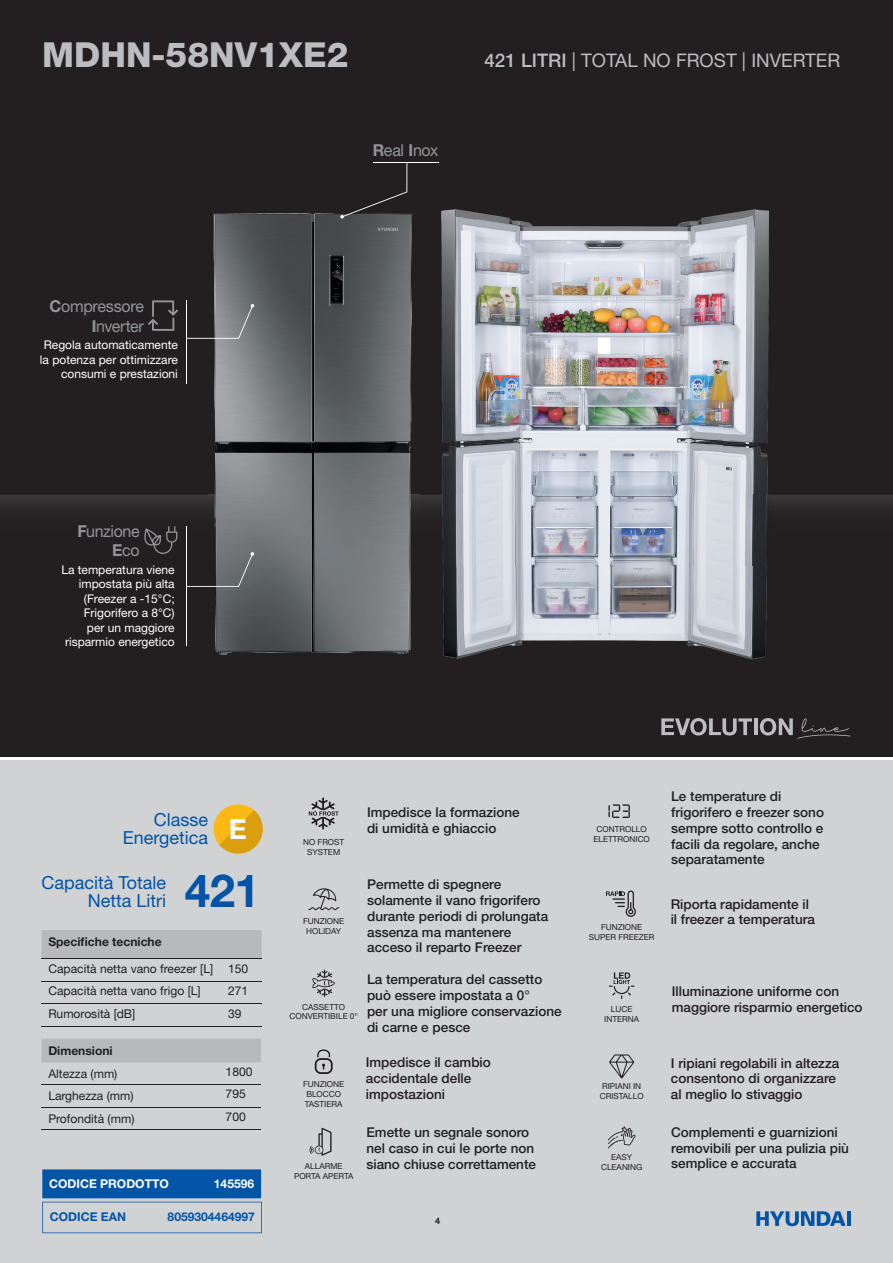
<style>
.page{position:relative;width:893px;height:1263px;background:#fff}
.page>*{position:absolute;margin:0;border:0;box-sizing:border-box;transform-origin:0 0}
.t1{font:700 45.75px "Helvetica Neue LT Std";color:#0154a6}
.t2{font:800 34.5px "Helvetica Neue LT Std";color:#bcbdc0}
.t3{font:700 27.75px "Helvetica Neue LT Std";color:#fff}
.t4{font:18.75px "Helvetica Neue LT Std";color:#bcbdc0}
.t5{font:18px/18px "Helvetica Neue LT Std";color:#0154a6;text-align:right}
.t6{font:16.5px/19.8px "Helvetica Neue LT Std";letter-spacing:-.02em;color:#939598;text-align:right}
.t7{font:500 13.5px/15.8px "Helvetica Neue LT Std";color:#231f20}
.t8{font:12.15px/22.5px "Helvetica Neue LT Std";color:#231f20}
.t9{font:700 12.15px "Helvetica Neue LT Std";color:#231f20}
.t10{font:700 12.15px "Helvetica Neue LT Std";color:#0154a6}
.t11{font:700 12.15px "Helvetica Neue LT Std";color:#fff}
.t12{font:12px/14.4px "Helvetica Neue LT Std";color:#fff;text-align:right}
.t13{font:700 9px "Helvetica Neue LT Std";color:#231f20}
.t14{font:8.25px/9.9px "Helvetica Neue LT Std";color:#231f20;text-align:center}
.s1{font-weight:500}
.s2{font-weight:700}
</style>
<div class="page">
<div style="left:0;top:0;width:893px;height:756px;background:#231f20"></div>
<img style="left:0;top:495px;width:893px;height:44px">
<div style="left:0;top:760px;width:893px;height:503px;background:#d1d2d4"></div>
<svg style="left:756px;top:1211px;width:90px;height:15px"></svg>
<hr style="left:847px;top:1211px;width:3px;height:15px;background:#0154a6">
<img style="left:208px;top:213px;width:210px;height:442px">
<img style="left:208px;top:495px;width:210px;height:70px">
<div style="left:41px;top:1039px;width:220px;height:23px;background:#b8b9bc"></div>
<hr style="left:41px;top:1130px;width:178px;height:1px;background:#231f20">
<hr style="left:41px;top:1085px;width:178px;height:1px;background:#231f20">
<hr style="left:41px;top:1107px;width:178px;height:1px;background:#231f20">
<hr style="left:219px;top:1085px;width:42px;height:1px;background:#231f20">
<hr style="left:219px;top:1107px;width:42px;height:1px;background:#231f20">
<hr style="left:219px;top:1130px;width:42px;height:1px;background:#231f20">
<div style="left:41px;top:930px;width:221px;height:29px;background:#b8b9bc"></div>
<hr style="left:41px;top:959px;width:180px;height:1px;background:#231f20">
<hr style="left:221px;top:959px;width:41px;height:1px;background:#231f20">
<hr style="left:41px;top:981px;width:180px;height:1px;background:#231f20">
<hr style="left:221px;top:981px;width:41px;height:1px;background:#231f20">
<hr style="left:41px;top:1004px;width:180px;height:1px;background:#231f20">
<hr style="left:221px;top:1004px;width:41px;height:1px;background:#231f20">
<hr style="left:41px;top:1026px;width:180px;height:1px;background:#231f20">
<hr style="left:221px;top:1026px;width:41px;height:1px;background:#231f20">
<svg style="left:42px;top:1169px;width:220px;height:64px"></svg>
<svg style="left:340px;top:163px;width:67px;height:56px"></svg>
<hr style="left:373px;top:162px;width:66px;height:1px;background:#fff">
<svg style="left:608px;top:804px;width:22px;height:14px"></svg>
<svg style="left:309px;top:797px;width:30px;height:32px"></svg>
<svg style="left:606px;top:890px;width:30px;height:27px"></svg>
<svg style="left:148px;top:300px;width:30px;height:31px"></svg>
<svg style="left:608px;top:1126px;width:28px;height:22px"></svg>
<svg style="left:609px;top:972px;width:25px;height:27px"></svg>
<svg style="left:609px;top:1054px;width:25px;height:24px"></svg>
<svg style="left:187px;top:304px;width:67px;height:35px"></svg>
<hr style="left:186px;top:300px;width:1px;height:84px;background:#fff">
<svg style="left:309px;top:1128px;width:23px;height:28px"></svg>
<svg style="left:661px;top:718px;width:91px;height:17px"></svg>
<hr style="left:754px;top:718px;width:3px;height:17px;background:#bcbdc0">
<svg style="left:760px;top:718px;width:90px;height:21px"></svg>
<svg style="left:308px;top:888px;width:31px;height:22px"></svg>
<svg style="left:312px;top:969px;width:23px;height:28px"></svg>
<img style="left:441px;top:209px;width:328px;height:450px">
<svg style="left:213px;top:804px;width:50px;height:50px"></svg>
<svg style="left:315px;top:1049px;width:18px;height:25px"></svg>
<svg style="left:187px;top:552px;width:67px;height:35px"></svg>
<hr style="left:186px;top:526px;width:1px;height:120px;background:#fff">
<svg style="left:143px;top:526px;width:34px;height:28px"></svg>
<h2 class="t2" style="left:42px;top:34px;width:308px">MDHN-58NV1XE2</h2>
<h3 class="t4" style="left:485px;top:49px;width:357px"><span class="s1">421 LITRI</span> | TOTAL NO FROST | INVERTER</h3>
<p class="t6" style="left:50px;top:296px;width:96px"><span class="s2">C</span>ompressore<br><span class="s2">I</span>nverter</p>
<p class="t12" style="left:40px;top:338px;width:139px">Regola automaticamente la potenza per ottimizzare consumi e prestazioni</p>
<p class="t6" style="left:373px;top:140px;width:67px"><span class="s2">R</span>eal <span class="s2">I</span>nox</p>
<p class="t6" style="left:77px;top:521px;width:64px"><span class="s2">F</span>unzione<br><span class="s2">E</span>co</p>
<p class="t12" style="left:61px;top:562px;width:115px">La temperatura viene impostata più alta (Freezer a -15°C;<br>Frigorifero a 8°C)<br>per un maggiore risparmio energetico</p>
<h3 class="t5" style="left:123px;top:810px;width:87px">Classe<br>Energetica</h3>
<h3 class="t3" style="left:229px;top:812px;width:19px">E</h3>
<h3 class="t5" style="left:42px;top:873px;width:126px">Capacità Totale<br>Netta Litri</h3>
<h1 class="t1" style="left:185px;top:863px;width:77px">421</h1>
<p class="t9" style="left:48px;top:934px;width:115px">Specifiche tecniche</p>
<p class="t8" style="left:48px;top:957px;width:201px">Capacità netta vano freezer [L] 150<br>Capacità netta vano frigo [L]</p>
<p class="t8" style="left:228px;top:979px;width:22px">271</p>
<p class="t8" style="left:48px;top:1002px;width:89px">Rumorosità [dB]</p>
<p class="t8" style="left:228px;top:1002px;width:15px">39</p>
<p class="t9" style="left:48px;top:1043px;width:66px">Dimensioni</p>
<p class="t8" style="left:48px;top:1062px;width:71px">Altezza (mm)</p>
<p class="t8" style="left:226px;top:1060px;width:28px">1800</p>
<p class="t8" style="left:48px;top:1085px;width:87px">Larghezza (mm)</p>
<p class="t8" style="left:226px;top:1083px;width:22px">795</p>
<p class="t8" style="left:48px;top:1107px;width:88px">Profondità (mm)</p>
<p class="t8" style="left:226px;top:1105px;width:22px">700</p>
<p class="t11" style="left:49px;top:1176px;width:121px">CODICE PRODOTTO</p>
<p class="t11" style="left:214px;top:1176px;width:42px">145596</p>
<p class="t10" style="left:50px;top:1209px;width:78px">CODICE EAN</p>
<p class="t10" style="left:168px;top:1209px;width:89px">8059304464997</p>
<p class="t7" style="left:367px;top:804px;width:154px">Impedisce la formazione di umidità e ghiaccio</p>
<p class="t14" style="left:596px;top:824px;width:52px">CONTROLLO</p>
<p class="t14" style="left:303px;top:837px;width:43px">NO FROST</p>
<p class="t14" style="left:593px;top:834px;width:58px">ELETTRONICO</p>
<p class="t14" style="left:307px;top:847px;width:35px">SYSTEM</p>
<p class="t14" style="left:303px;top:916px;width:43px">FUNZIONE<br>HOLIDAY</p>
<p class="t14" style="left:290px;top:1001px;width:70px">CASSETTO<br>CONVERTIBILE 0°</p>
<p class="t7" style="left:367px;top:876px;width:183px">Permette di spegnere solamente il vano frigorifero durante periodi di prolungata assenza ma mantenere acceso il reparto Freezer</p>
<p class="t7" style="left:367px;top:972px;width:196px">La temperatura del cassetto può essere impostata a 0°<br>per una migliore conservazione di carne e pesce</p>
<p class="t14" style="left:303px;top:1079px;width:43px;text-align:left">FUNZIONE<br>BLOCCO<br>TASTIERA</p>
<p class="t14" style="left:294px;top:1161px;width:61px">ALLARME<br>PORTA APERTA</p>
<p class="t7" style="left:366px;top:1054px;width:127px">Impedisce il cambio accidentale delle impostazioni</p>
<p class="t7" style="left:366px;top:1124px;width:171px">Emette un segnale sonoro nel caso in cui le porte non siano chiuse correttamente</p>
<p class="t13" style="left:435px;top:1215px;width:7px">4</p>
<p class="t14" style="left:589px;top:922px;width:67px">FUNZIONE<br>SUPER FREEZER</p>
<p class="t14" style="left:604px;top:1004px;width:36px">LUCE<br>INTERNA</p>
<p class="t14" style="left:600px;top:1081px;width:45px;text-align:left">RIPIANI IN<br>CRISTALLO</p>
<p class="t14" style="left:601px;top:1152px;width:43px">EASY<br>CLEANING</p>
<p class="t7" style="left:671px;top:788px;width:154px">Le temperature di frigorifero e freezer sono sempre sotto controllo e facili da regolare, anche separatamente</p>
<p class="t7" style="left:671px;top:896px;width:146px">Riporta rapidamente il il freezer a temperatura</p>
<p class="t7" style="left:672px;top:983px;width:192px">Illuminazione uniforme con maggiore risparmio energetico</p>
<p class="t7" style="left:671px;top:1055px;width:170px">I ripiani regolabili in altezza consentono di organizzare al meglio lo stivaggio</p>
<p class="t7" style="left:671px;top:1124px;width:179px">Complementi e guarnizioni removibili per una pulizia più semplice e accurata</p>
</div>
